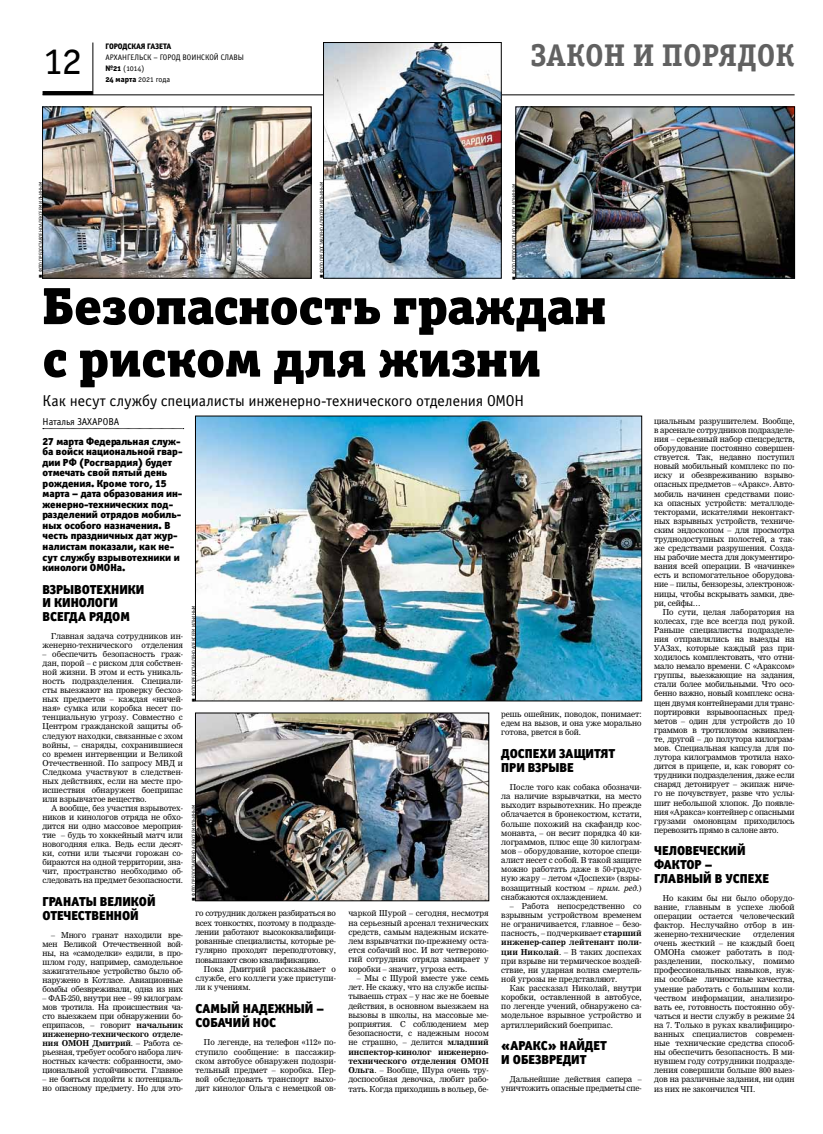
<style>
.page{position:relative;width:823px;height:1134px;background:#fff}
.page>*{position:absolute;margin:0;border:0;box-sizing:border-box;transform-origin:0 0}
.t1{font:52.5px/52.5px "Officina Serif Black OSC";color:#000}
.t2{font:42px "Officina Serif Book OSC";color:#000}
.t3{font:31.5px "Officina Serif Bold OSC";color:#616161}
.t4{font:15.8px "Officina Sans Book OSC";letter-spacing:-.005em;color:#000}
.t5{font:13px/13.6px "Officina Sans Black C";color:#000}
.t6{font:10.3px/10.5px "Officina Sans Black C";color:#000}
.t7{font:10px "Officina Sans Book OSC";color:#000}
.t8{font:8px/9.1px "Nimrod Cyr";color:#000;text-align:justify}
.t9{font:8px/9px "Nimrod Cyr";letter-spacing:-.02em;color:#000}
.t10{font:8px/11px "Officina Sans Book OSC";color:#000}
.t11{font:8px "Officina Sans Extra Bold OSC";letter-spacing:.005em;color:#000}
.t12{font:5px "Officina Sans Book OSC";color:#000}
.s1{font-family:"Officina Sans Extra Bold OSC"}
.s2{font-weight:700}
.s3{font-family:"Nimrod Cyr MT Inclined"}
</style>
<div class="page">
<hr style="left:93px;top:43px;width:1px;height:52px;background:#000">
<hr style="left:43px;top:91px;width:50px;height:4px;background:#000">
<hr style="left:43px;top:95px;width:751px;height:1px;background:#000">
<svg style="left:43px;top:428px;width:141px;height:1px"></svg>
<img style="left:44px;top:109px;width:265px;height:167px">
<img style="left:325px;top:44px;width:174px;height:232px">
<div style="left:323px;top:42px;width:178px;height:236px;border:1px solid #000"></div>
<img style="left:517px;top:109px;width:275px;height:167px">
<div style="left:515px;top:107px;width:279px;height:171px;border:1px solid #000"></div>
<img style="left:197px;top:418px;width:442px;height:281px">
<img style="left:197px;top:715px;width:289px;height:184px">
<div style="left:195px;top:713px;width:293px;height:188px;border:1px solid #000"></div>
<h2 class="t2" style="left:43px;top:37px;width:41px">12</h2>
<p class="t11" style="left:105px;top:41px;width:67px">Городская газета</p>
<p class="t10" style="left:105px;top:52px;width:140px">Архан гельск – городвоинской славы <span class="s1">№21</span> (1014)<br><span class="s1">24 марта</span> 2021 года</p>
<h3 class="t3" style="left:530px;top:37px;width:265px">закон и порядок</h3>
<p class="t12" style="left:38px;top:272px;width:92px;rotate:-90deg">фото предоставлено алексеем ильин ым</p>
<p class="t12" style="left:319px;top:273px;width:92px;rotate:-90deg">фото предоставлено алексеем ильин ым</p>
<p class="t12" style="left:511px;top:274px;width:92px;rotate:-90deg">фото предоставлено алексеем ильин ым</p>
<h1 class="t1" style="left:43px;top:280px;width:564px">Безопасность граждан с риском для жизни</h1>
<h3 class="t4" style="left:43px;top:392px;width:449px">Как несут службу специалисты инженерно-технического отделения ОМО</h3>
<h3 class="t4" style="left:514px;top:392px;width:11px">Н</h3>
<p class="t7" style="left:43px;top:416px;width:78px">Наталья ЗАХАРО ВА</p>
<p class="t6" style="left:43px;top:436px;width:141px">27 марта Федеральная служ&shy;ба войск национальной гвар&shy;дии РФ (Росгвардия) будет отмечать свой пятый день рождения. Кроме того, 15 марта – дата образования ин&shy;женерно-технических под&shy;разделений отрядов мобиль&shy;ных особого назначения. В честь праздничных дат жур&shy;налистам показали, как не&shy;сут службу взрывотехники и кинологи ОМОНа.</p>
<h3 class="t5" style="left:43px;top:582px;width:102px">ВЗРЫВОТЕХНИКИ<br>И КИНОЛОГИ<br>ВСЕГДА РЯДОМ</h3>
<p class="t8" style="left:43px;top:631px;width:142px;text-align:right">Главная задача сотрудников ин&shy;женерно-технического отделения</p>
<p class="t8" style="left:43px;top:650px;width:142px">– обеспечить безопасность граж&shy;дан, порой – с риском для собствен&shy;ной жизни. В этом и есть уникаль&shy;ность подразделения. Специали&shy;сты выезжают на проверку бесхоз&shy;ных предметов – каждая «ничей&shy;ная» сумка или коробка несет по&shy;тенциальную угрозу. Совместно с Центром гражданской защиты об&shy;следуют находки, связанные с эхом войны, – снаряды, сохранившиеся со времен интервенции и Великой Отечественной. По запросу МВД и Следкома участвуют в следствен&shy;ных действиях, если на месте про&shy;исшествия обнаружен боеприпас или взрывчатое вещество.</p>
<p class="t8" style="left:43px;top:803px;width:142px;text-indent:9px">А вообще, без участия взрывотех&shy;ников и кинологов отряда не обхо&shy;дится ни одно массовое мероприя&shy;тие – будь то хоккейный матч или новогодняя елка. Ведь если десят&shy;ки, сотни или тысячи горожан со&shy;бираются на одной территории, зна&shy;чит, пространство необходимо об&shy;следовать на предмет безопасности.</p>
<h3 class="t5" style="left:43px;top:895px;width:113px">ГРАНАТЫ ВЕЛИКОЙ<br>ОТЕЧЕСТВЕННОЙ</h3>
<p class="t8" style="left:43px;top:930px;width:142px;text-indent:9px">– Много гранат находили вре&shy;мен Великой Отечественной вой&shy;ны, на «самоделки» ездили, в про&shy;шлом году, например, самодельное зажигательное устройство было об&shy;наружено в Котласе. Авиационные бомбы обезвреживали, одна из них</p>
<p class="t8" style="left:43px;top:993px;width:142px">– ФАБ-250, внутри нее – 99 килограм&shy;мов тротила. На происшествия ча&shy;сто выезжаем при обнаружении бо&shy;еприпасов, – говорит <span class="s2">начальник инженерно-технического отделе&shy;ния ОМОН Дмитрий</span>. – Работа се&shy;рьезная, требует особого набора лич&shy;ностных качеств: собранности, эмо&shy;циональной устойчивости. Главное</p>
<p class="t9" style="left:43px;top:1075px;width:142px">– не бояться подойти к потенциаль&shy;но опасному предмету. Но для это-</p>
<p class="t12" style="left:191px;top:696px;width:92px;rotate:-90deg">фото предоставлено алексеем ильин ым</p>
<p class="t12" style="left:191px;top:895px;width:92px;rotate:-90deg">фото предоставлено алексеем ильин ым</p>
<p class="t8" style="left:195px;top:909px;width:142px">го сотрудник должен разбираться во всех тонкостях, поэтому в подразде&shy;лении работают высококвалифици&shy;рованные специалисты, которые ре&shy;гулярно проходят переподготовку, повышают свою квалификацию.</p>
<p class="t8" style="left:195px;top:964px;width:142px;text-indent:9px">Пока Дмитрий рассказывает о службе, его коллеги уже приступи&shy;ли к учениям.</p>
<h3 class="t5" style="left:195px;top:1002px;width:130px">САМЫЙ НАДЕЖНЫЙ –<br>СОБАЧИЙ</h3>
<h3 class="t5" style="left:253px;top:1015px;width:25px">НОС</h3>
<p class="t8" style="left:195px;top:1038px;width:142px;text-indent:9px">По легенде, на телефон «112» по&shy;ступило сообщение: в пассажир&shy;ском автобусе обнаружен подозри&shy;тельный предмет – коробка. Пер&shy;вой обследовать транспорт выхо&shy;дит кинолог Ольга с немецкой ов-</p>
<p class="t8" style="left:348px;top:909px;width:142px">чаркой Шурой – сегодня, несмотря на серьезный арсенал технических средств, самым надежным искате&shy;лем взрывчатки по-прежнему оста&shy;ется собачий нос. И вот четвероно&shy;гий сотрудник отряда замирает у коробки – значит, угроза есть.</p>
<p class="t8" style="left:348px;top:973px;width:142px;text-indent:9px">– Мы с Шурой вместе уже семь лет. Не скажу, что на службе испы&shy;тываешь страх – у нас же не боевые действия, в основном выезжаем на вызовы в школы, на массовые ме&shy;роприятия. С соблюдением мер безопасности, с надежным носом не страшно, – делится <span class="s2">младший инспектор-кинолог инженерно&shy;технического отделения ОМОН Ольга</span>. – Вообще, Шура очень тру&shy;доспособная девочка, любит рабо&shy;тать. Когда приходишь в вольер, бе-</p>
<p class="t8" style="left:501px;top:710px;width:142px">решь ошейник, поводок, понимает: едем на вызов, и она уже морально готова, рвется в бой.</p>
<h3 class="t5" style="left:501px;top:747px;width:115px">ДОСПЕХИ ЗАЩИТЯТ<br>ПРИ ВЗРЫВЕ</h3>
<p class="t8" style="left:501px;top:782px;width:142px;text-indent:9px">После того как собака обозначи&shy;ла наличие взрывчатки, на место выходит взрывотехник. Но прежде облачается в бронекостюм, кстати, больше похожий на скафандр кос&shy;монавта, – он весит порядка 40 ки&shy;лограммов, плюс еще 30 килограм&shy;мов – оборудование, которое специ&shy;алист несет с собой. В такой защите можно работать даже в 50-градус&shy;ную жару – летом «Доспехи» (взры&shy;возащитный костюм – <span class="s3">прим. ред.</span>) снабжаются охлаждением.</p>
<p class="t8" style="left:501px;top:901px;width:142px;text-indent:9px">– Работа непосредственно со взрывным устройством временем не ограничивается, главное – безо&shy;пасность, – подчеркивает <span class="s2">старший инженер-сапер лейтенант поли&shy;ции Николай</span>. – В таких доспехах при взрыве ни термическое воздей&shy;ствие, ни ударная волна смертель&shy;ной угрозы не представляют.</p>
<p class="t8" style="left:501px;top:983px;width:142px;text-indent:9px">Как рассказал Николай, внутри коробки, оставленной в автобусе, по легенде учений, обнаружено са&shy;модельное взрывное устройство и артиллерийский боеприпас.</p>
<h3 class="t5" style="left:501px;top:1039px;width:107px">«АРАКС» НАЙДЕТ<br>И ОБЕЗВРЕДИТ</h3>
<p class="t8" style="left:501px;top:1075px;width:142px;text-align:right">Дальнейшие действия сапера – уничтожить опасные предметы спе-</p>
<p class="t8" style="left:653px;top:416px;width:142px">циальным разрушителем. Вообще, в арсенале сотрудников подразделе&shy;ния – серьезный набор спецсредств, оборудование постоянно совершен&shy;ствуется. Так, недавно поступил новый мобильный комплекс по по&shy;иску и обезвреживанию взрыво&shy;опасных предметов – «Аракс». Авто&shy;мобиль начинен средствами поис&shy;ка опасных устройств: металлоде&shy;текторами, искателями неконтакт&shy;ных взрывных устройств, техниче&shy;ским эндоскопом – для просмотра труднодоступных полостей, а так&shy;же средствами разрушения. Созда&shy;ны рабочие места для документиро&shy;вания всей операции. В «начинке» есть и вспомогательное оборудова&shy;ние – пилы, бензорезы, электронож&shy;ницы, чтобы вскрывать замки, две&shy;ри, сейфы…</p>
<p class="t8" style="left:653px;top:607px;width:142px;text-indent:9px">По сути, целая лаборатория на колесах, где все всегда под рукой.<br>Раньше специалисты подразделе&shy;ния отправлялись на выезды на УАЗах, которые каждый раз при&shy;ходилось комплектовать, что отни&shy;мало немало времени. С «Араксом» группы, выезжающие на задания, стали более мобильными. Что осо&shy;бенно важно, новый комплекс осна&shy;щен двумя контейнерами для транс&shy;портировки взрывоопасных пред&shy;метов – один для устройств до 10 граммов в тротиловом эквивален&shy;те, другой – до полутора килограм&shy;мов. Специальная капсула для по&shy;лутора килограммов тротила нахо&shy;дится в прицепе, и, как говорят со&shy;трудники подразделения, даже если снаряд детонирует – экипаж ниче&shy;го не почувствует, разве что услы&shy;шит небольшой хлопок. До появле&shy;ния «Аракса» контейнер с опасными грузами омоновцам приходилось перевозить прямо в салоне авто.</p>
<h3 class="t5" style="left:653px;top:844px;width:84px">ЧЕЛОВЕЧЕСКИЙ<br>ФАКТОР –<br>главн</h3>
<h3 class="t5" style="left:691px;top:871px;width:78px">ый в успехе</h3>
<p class="t8" style="left:653px;top:893px;width:142px;text-indent:9px">Но каким бы ни было оборудо&shy;вание, главным в успехе любой операции остается человеческий фактор. Неслучайно отбор в ин&shy;женерно-технические</p>
<p class="t8" style="left:653px;top:929px;width:142px;text-indent:99px">отделения очень жесткий – не каждый боец ОМОНа сможет работать в под&shy;разделении, поскольку, помимо профессиональных навыков, нуж&shy;ны особые личностные качества, умение работать с большим коли&shy;чеством информации, анализиро&shy;вать ее, готовность постоянно обу&shy;чаться и нести службу в режиме 24 на 7. Только в руках квалифициро&shy;ванных специалистов современ&shy;ные технические средства способ&shy;ны обеспечить безопасность. В ми&shy;нувшем году сотрудники подразде&shy;ления совершили больше 800 выез&shy;дов на различные задания, ни один из них не закончился ЧП.</p>
</div>
